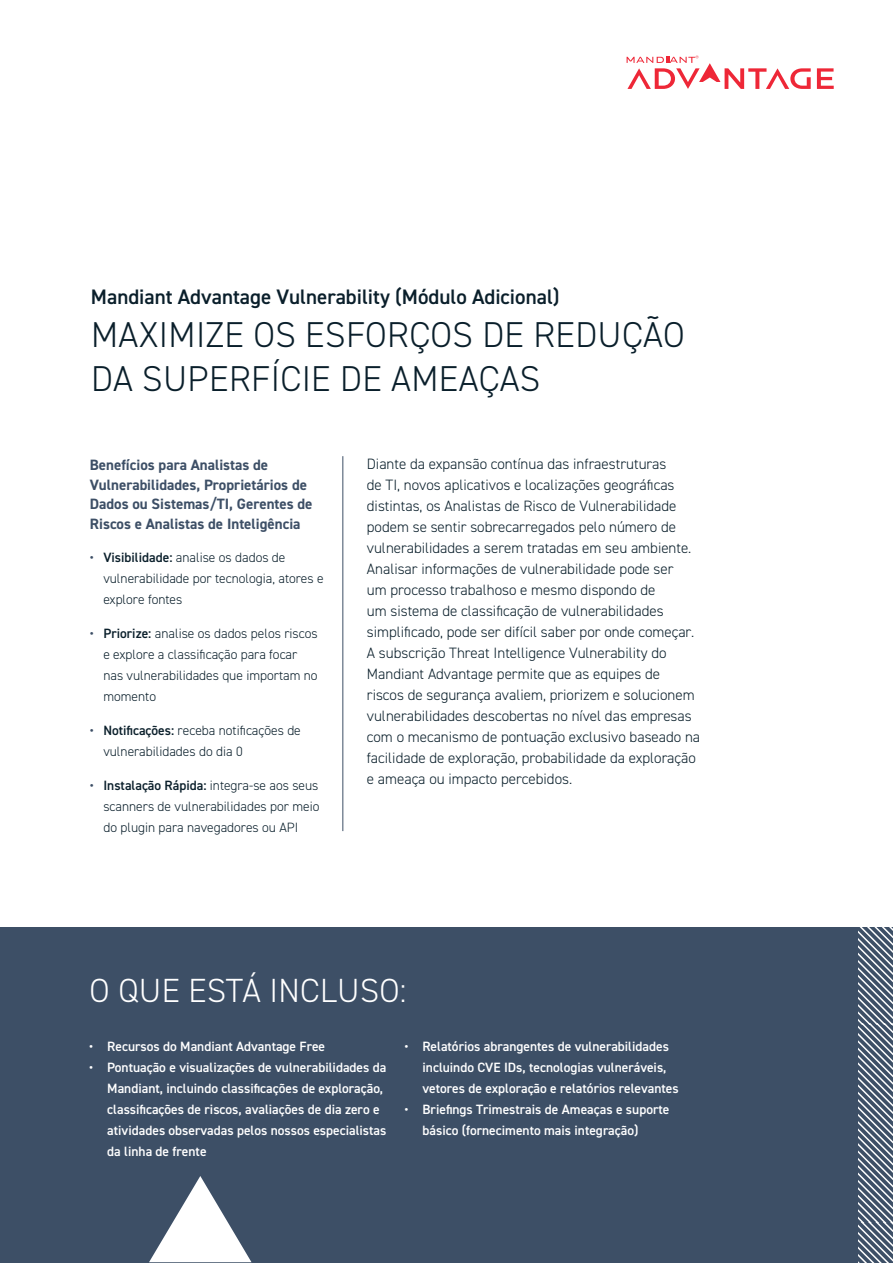
<style>
.page{position:relative;width:893px;height:1263px;background:#fff}
.page>*{position:absolute;margin:0;border:0;box-sizing:border-box;transform-origin:0 0}
.t1{font:300 36px/43.2px "DIN2014";letter-spacing:.01em;color:#0a1f2b}
.t2{font:300 33.6px "DIN2014";letter-spacing:.01em;color:#fff}
.t3{font:600 21px "DIN2014";color:#0a1f2b}
.t4{font:300 15px/21px "DIN2014";color:#0a1f2b}
.t5{font:700 15px/19.5px "DIN2014";color:#3d4f66}
.t6{font:600 13.5px/21px "DIN2014";color:#fff}
.t7{font:300 13.5px/21px "DIN2014";color:#0a1f2b}
.s1{font-weight:600;color:#3d4f66}
.s2{font-weight:600}
</style>
<div class="page">
<svg style="left:817px;top:68px;width:17px;height:21px"></svg>
<svg style="left:627px;top:55px;width:184px;height:34px"></svg>
<hr style="left:342px;top:456px;width:1px;height:375px;background:#3d4f66">
<div style="left:0;top:928px;width:893px;height:335px;background:#3d4f66"></div>
<svg style="left:858px;top:927px;width:35px;height:336px"></svg>
<svg style="left:149px;top:1176px;width:102px;height:86px"></svg>
<p class="t3" style="left:91px;top:283px;width:470px">Mandiant Advantage Vulnerability (Módulo Adicional)</p>
<p class="t1" style="left:91px;top:314px;width:595px">MAXIMIZE OS ESFORÇOS DE REDUÇÃO<br>DA SUPERFÍCIE DE AMEAÇAS</p>
<p class="t5" style="left:90px;top:455px;width:224px">Benefícios para Analistas de Vulnerabilidades, Proprietários de Dados ou Sistemas/TI, Gerentes de Riscos e Analistas de Inteligência</p>
<p class="t7" style="left:103px;top:547px;width:222px;text-indent:-14px"><span class="s1">•</span> <span class="s2">Visibilidade:</span> analise os dados de vulnerabilidade por tecnologia, atores e explore fontes</p>
<p class="t7" style="left:103px;top:623px;width:216px;text-indent:-14px"><span class="s1">•</span> <span class="s2">Priorize:</span> analise os dados pelos riscos e explore a classificação para focar nas vulnerabilidades que importam no momento</p>
<p class="t7" style="left:103px;top:720px;width:199px;text-indent:-14px"><span class="s1">•</span> <span class="s2">Notificações:</span> receba notificações de vulnerabilidades do dia 0</p>
<p class="t7" style="left:103px;top:774px;width:218px;text-align:justify;text-indent:-14px"><span class="s1">•</span> <span class="s2">Instalação Rápida:</span> integra-se aos seus scanners de vulnerabilidades por meio do plugin para navegadores ou API</p>
<p class="t4" style="left:367px;top:453px;width:335px">Diante da expansão contínua das infraestruturas<br>de TI, novos aplicativos e localizações geográficas distintas, os Analistas de Risco de Vulnerabilidade podem se sentir sobrecarregados pelo número de vulnerabilidades a serem tratadas em seu ambiente.<br>Analisar informações de vulnerabilidade pode ser<br>um processo trabalhoso e mesmo dispondo de<br>um sistema de classificação de vulnerabilidades simplificado, pode ser difícil saber por onde começar.<br>A subscrição Threat Intelligence Vulnerability do Mandiant Advantage permite que as equipes de riscos de segurança avaliem, priorizem e solucionem vulnerabilidades descobertas no nível das empresas com o mecanismo de pontuação exclusivo baseado na facilidade de exploração, probabilidade da exploração e ameaça ou impacto percebidos.</p>
<p class="t2" style="left:89px;top:970px;width:318px">O QUE ESTÁ INCLUSO:</p>
<p class="t6" style="left:89px;top:1035px;width:237px">• Recursos do Mandiant Advantage Free</p>
<p class="t6" style="left:107px;top:1056px;width:281px;text-indent:-18px">• Pontuação e visualizações de vulnerabilidades da Mandiant, incluindo classificações de exploração, classificações de riscos, avaliações de dia zero e atividades observadas pelos nossos especialistas da linha de frente</p>
<p class="t6" style="left:422px;top:1035px;width:258px;text-indent:-18px">• Relatórios abrangentes de vulnerabilidades incluindo CVE IDs, tecnologias vulneráveis, vetores de exploração e relatórios relevantes</p>
<p class="t6" style="left:422px;top:1098px;width:248px;text-indent:-18px">• Briefings Trimestrais de Ameaças e suporte básico (fornecimento mais integração)</p>
</div>
